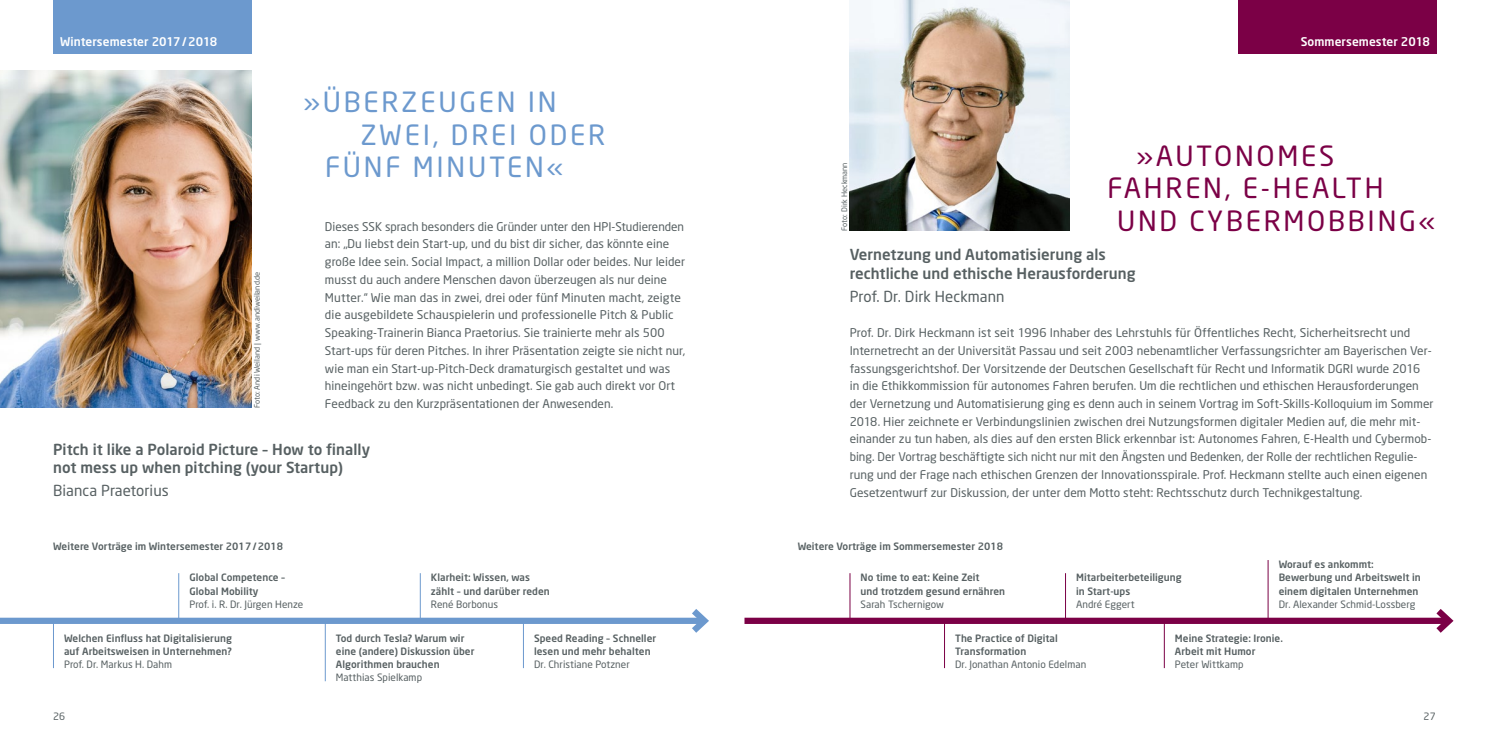
<style>
.page{position:relative;width:1489px;height:745px;background:#fff}
.page>*{position:absolute;margin:0;border:0;box-sizing:border-box;transform-origin:0 0}
.t1{font:27.5px "Neo Sans";letter-spacing:.1em;color:#7b0046}
.t2{font:27.5px "Neo Sans";letter-spacing:.1em;color:#6c99ce}
.t3{font:500 15px/18.8px "Neo Sans";letter-spacing:.005em;color:#576062}
.t4{font:15px "Neo Sans";letter-spacing:.005em;color:#576062}
.t5{font:11.88px/17.8px "Neo Sans";letter-spacing:.005em;color:#576062}
.t6{font:500 11.88px "Neo Sans";letter-spacing:.005em;color:#fff}
.t7{font:500 10px/13.1px "Neo Sans";letter-spacing:.005em;color:#576062}
.t8{font:10px "Neo Sans";letter-spacing:.005em;color:#576062}
.t9{font:7.5px "Neo Sans";letter-spacing:.005em;color:#576062}
</style>
<div class="page">
<img style="left:849px;top:0;width:220px;height:230px">
<img style="left:0;top:71px;width:252px;height:336px">
<div style="left:0;top:617px;width:704px;height:6px;background:#6c99ce"></div>
<svg style="left:685px;top:609px;width:24px;height:24px"></svg>
<div style="left:744px;top:617px;width:704px;height:6px;background:#7b0046"></div>
<svg style="left:1429px;top:609px;width:25px;height:24px"></svg>
<hr style="left:178px;top:572px;width:1px;height:48px;background:#6c99ce">
<hr style="left:420px;top:572px;width:1px;height:48px;background:#6c99ce">
<hr style="left:849px;top:572px;width:1px;height:48px;background:#7b0046">
<hr style="left:1267px;top:559px;width:1px;height:61px;background:#7b0046">
<hr style="left:1065px;top:572px;width:1px;height:48px;background:#7b0046">
<hr style="left:53px;top:620px;width:1px;height:47px;background:#6c99ce">
<hr style="left:325px;top:620px;width:1px;height:60px;background:#6c99ce">
<hr style="left:523px;top:620px;width:1px;height:47px;background:#6c99ce">
<hr style="left:944px;top:620px;width:1px;height:47px;background:#7b0046">
<hr style="left:1163px;top:620px;width:1px;height:47px;background:#7b0046">
<div style="left:53px;top:0;width:199px;height:53px;background:#6c99ce"></div>
<div style="left:1238px;top:0;width:198px;height:53px;background:#7b0046"></div>
<p class="t6" style="left:60px;top:34px;width:158px">Wintersemester 2017/2018</p>
<p class="t6" style="left:1300px;top:34px;width:131px">Sommersemester 2018</p>
<h1 class="t2" style="left:303px;top:85px;width:255px">»ÜBERZEUGEN IN</h1>
<h1 class="t2" style="left:360px;top:118px;width:246px">ZWEI, DREI ODER</h1>
<h1 class="t2" style="left:325px;top:150px;width:240px">FÜNF MINUTEN«</h1>
<h1 class="t1" style="left:1136px;top:138px;width:199px">»AUTONOMES</h1>
<h1 class="t1" style="left:1107px;top:171px;width:277px">FAHREN, E-HEALTH</h1>
<h1 class="t1" style="left:1117px;top:203px;width:320px">UND CYBERMOBBING«</h1>
<p class="t9" style="left:839px;top:230px;width:70px;rotate:-90deg">Foto: Dirk Heckmann</p>
<p class="t5" style="left:325px;top:217px;width:362px">Dieses SSK sprach besonders die Gründer unter den HPI-Studierenden an: „Du liebst dein Start-up, und du bist dir sicher, das könnte eine große Idee sein. Social Impact, a million Dollar oder beides. Nur leider musst du auch andere Menschen davon überzeugen als nur deine Mutter.“ Wie man das in zwei, drei oder fünf Minuten macht, zeigte die ausgebildete Schauspielerin und professionelle Pitch &amp; Public Speaking-Trainerin Bianca Praetorius. Sie trainierte mehr als 500<br>Start-ups für deren Pitches. In ihrer Präsentation zeigte sie nicht nur, wie man ein Start-up-Pitch-Deck dramaturgisch gestaltet und was hineingehört bzw. was nicht unbedingt. Sie gab auch direkt vor Ort Feedback zu den Kurzpräsentationen der Anwesenden.</p>
<p class="t3" style="left:849px;top:245px;width:287px">Vernetzung und Automatisierung als rechtliche und ethische Herausforderung</p>
<p class="t4" style="left:849px;top:286px;width:156px">Prof. Dr. Dirk Heckmann</p>
<p class="t9" style="left:252px;top:407px;width:138px;rotate:-90deg">Foto: Andi Weiland | www.andiweiland.de</p>
<p class="t5" style="left:849px;top:323px;width:585px">Prof. Dr. Dirk Heckmann ist seit 1996 Inhaber des Lehrstuhls für Öffentliches Recht, Sicherheitsrecht und Internetrecht an der Universität Passau und seit 2003 nebenamtlicher Verfassungsrichter am Bayerischen Ver&shy;fassungsgerichtshof. Der Vorsitzende der Deutschen Gesellschaft für Recht und Informatik DGRI wurde 2016<br>in die Ethikkommission für autonomes Fahren berufen. Um die rechtlichen und ethischen Herausforderungen der Vernetzung und Automatisierung ging es denn auch in seinem Vortrag im Soft-Skills-Kolloquium im Sommer 2018. Hier zeichnete er Verbindungslinien zwischen drei Nutzungsformen digitaler Medien auf, die mehr mit&shy;einander zu tun haben, als dies auf den ersten Blick erkennbar ist: Autonomes Fahren, E-Health und Cybermob&shy;bing. Der Vortrag beschäftigte sich nicht nur mit den Ängsten und Bedenken, der Rolle der rechtlichen Regulie&shy;rung und der Frage nach ethischen Grenzen der Innovationsspirale. Prof. Heckmann stellte auch einen eigenen Gesetzentwurf zur Diskussion, der unter dem Motto steht: Rechtsschutz durch Technikgestaltung.</p>
<p class="t3" style="left:53px;top:439px;width:318px">Pitch it like a Polaroid Picture – How to finally not mess up when pitching (your Startup)</p>
<p class="t4" style="left:53px;top:480px;width:117px">Bianca Praetorius</p>
<p class="t7" style="left:53px;top:539px;width:231px">Weitere Vorträge im Wintersemester 2017/2018</p>
<p class="t7" style="left:797px;top:539px;width:207px">Weitere Vorträge im Sommersemester 2018</p>
<p class="t7" style="left:189px;top:570px;width:97px">Global Competence –<br>Global Mobility</p>
<p class="t8" style="left:189px;top:597px;width:115px">Prof. i. R. Dr. Jürgen Henze</p>
<p class="t7" style="left:431px;top:570px;width:120px">Klarheit: Wissen, was zählt – und darüber reden</p>
<p class="t8" style="left:431px;top:597px;width:69px">René Borbonus</p>
<p class="t7" style="left:860px;top:570px;width:146px">No time to eat: Keine Zeit<br>und trotzdem gesund ernähren</p>
<p class="t8" style="left:860px;top:597px;width:85px">Sarah Tschernigow</p>
<p class="t7" style="left:1076px;top:570px;width:107px">Mitarbeiterbeteiligung in Start-ups</p>
<p class="t8" style="left:1076px;top:597px;width:60px">André Eggert</p>
<p class="t7" style="left:1278px;top:557px;width:144px">Worauf es ankommt:<br>Bewerbung und Arbeitswelt in einem digitalen Unternehmen</p>
<p class="t8" style="left:1278px;top:597px;width:138px">Dr. Alexander Schmid-Lossberg</p>
<p class="t7" style="left:64px;top:631px;width:169px">Welchen Einfluss hat Digitalisierung auf Arbeitsweisen in Unternehmen?</p>
<p class="t8" style="left:64px;top:657px;width:109px">Prof. Dr. Markus H. Dahm</p>
<p class="t7" style="left:336px;top:631px;width:140px">Tod durch Tesla? Warum wir eine (andere) Diskussion über<br>Algorithmen brauchen</p>
<p class="t8" style="left:336px;top:671px;width:88px">Matthias Spielkamp</p>
<p class="t7" style="left:534px;top:631px;width:124px">Speed Reading – Schneller lesen und mehr behalten</p>
<p class="t8" style="left:534px;top:657px;width:97px">Dr. Christiane Potzner</p>
<p class="t7" style="left:955px;top:631px;width:104px">The Practice of Digital<br>Transformation</p>
<p class="t8" style="left:955px;top:657px;width:133px">Dr. Jonathan Antonio Edelman</p>
<p class="t7" style="left:1174px;top:631px;width:109px">Meine Strategie: Ironie.<br>Arbeit mit Humor</p>
<p class="t8" style="left:1174px;top:657px;width:70px">Peter Wittkamp</p>
<p class="t8" style="left:53px;top:709px;width:14px">26</p>
<p class="t8" style="left:1423px;top:709px;width:14px">27</p>
</div>
